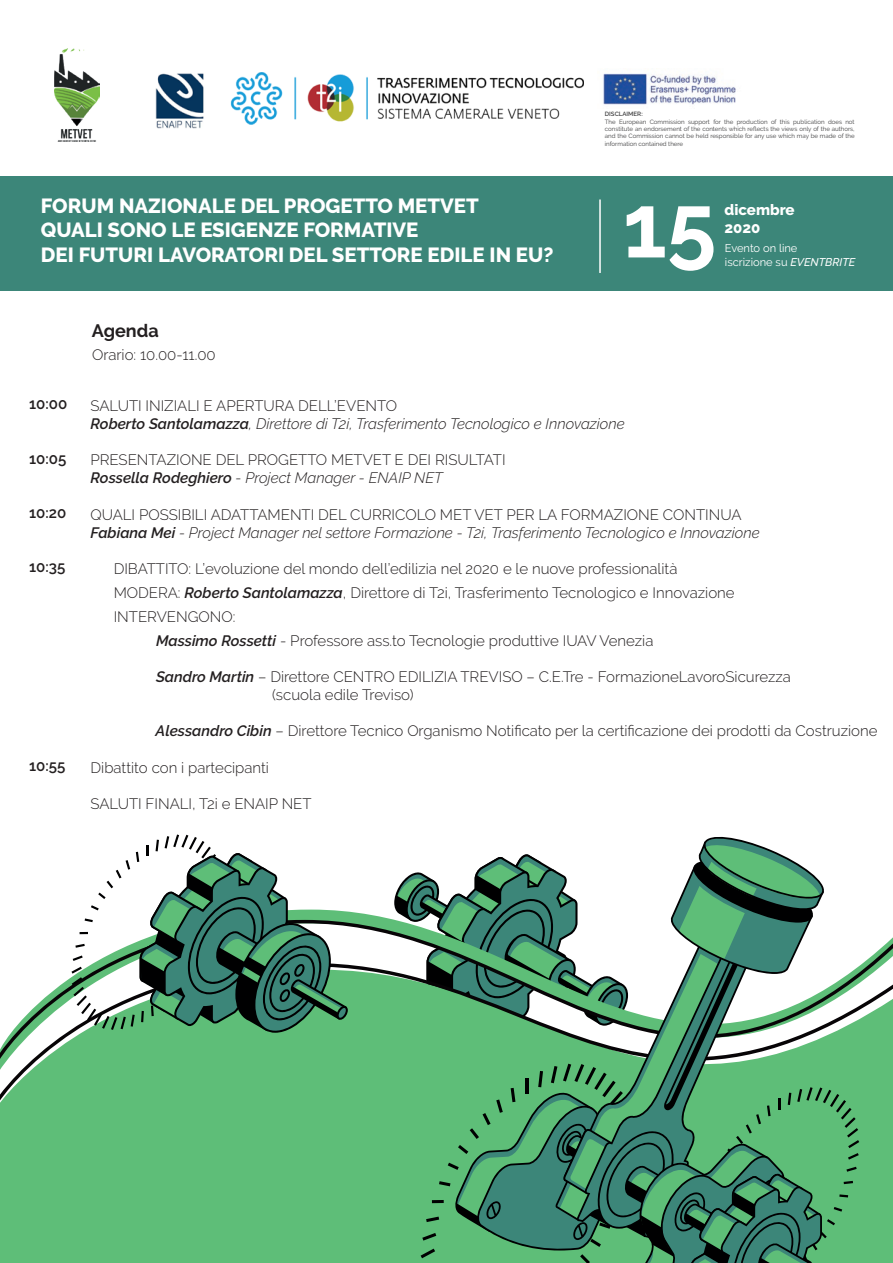
<style>
.page{position:relative;width:893px;height:1263px;background:#fff}
.page>*{position:absolute;margin:0;border:0;box-sizing:border-box;transform-origin:0 0}
.t1{font:700 89.55px "Raleway";color:#fff}
.t2{font:800 20.4px/24.5px "Raleway";color:#fff}
.t3{font:700 18px "Raleway";color:#231f20}
.t4{font:300 15.15px/18.1px "Raleway";color:#231f20}
.t5{font:italic 300 15.15px/18.1px "Raleway";color:#231f20}
.t6{font:600 15.15px "Raleway";color:#231f20}
.t7{font:800 15.15px/18.1px "Raleway";color:#fff}
.t8{font:11.1px/13.4px "Raleway";color:#fff}
.t9{font:6.15px/7.4px "Raleway";color:#3e3e3f;text-align:justify}
.t10{font:600 6.15px "Raleway";color:#3e3e3f}
.s1{font-weight:500;font-style:italic}
.s2{font-style:normal}
.s3{font-weight:600}
.s4{font-weight:600;font-style:italic}
.s5{font-style:italic}
</style>
<div class="page">
<svg style="left:348px;top:920px;width:545px;height:43px"></svg>
<div style="left:0;top:1101px;width:893px;height:162px;background:#5ebe78"></div>
<svg style="left:0;top:963px;width:893px;height:138px;fill:#5ebe78"></svg>
<svg style="left:394px;top:836px;width:465px;height:427px"></svg>
<svg style="left:71px;top:834px;width:277px;height:204px"></svg>
<img style="left:54px;top:49px;width:45px;height:92px">
<img style="left:155px;top:73px;width:49px;height:55px">
<div style="left:0;top:176px;width:893px;height:115px;background:#3c8679"></div>
<img style="left:603px;top:73px;width:133px;height:32px">
<hr style="left:599px;top:199px;width:2px;height:74px;background:#fff">
<img style="left:230px;top:72px;width:354px;height:53px">
<h2 class="t2" style="left:41px;top:194px;width:514px">FORUM NAZIONALE DEL PROGETTO METVET<br>QUALI SONO LE ESIGENZE FORMATIVE<br>DEI FUTURI LAVORATORI DEL SETTORE EDILE IN EU?</h2>
<p class="t3" style="left:92px;top:321px;width:68px">Agenda</p>
<p class="t4" style="left:92px;top:346px;width:125px">Orario: 10.00-11.00</p>
<p class="t10" style="left:605px;top:110px;width:39px">DISCLAIMER:</p>
<p class="t9" style="left:605px;top:118px;width:251px">The European Commission support for the production of this publication does not constitute an endorsement of the contents which reflects the views only of the authors, and the Commission cannot be held responsible for any use which may be made of the information contained there</p>
<h1 class="t1" style="left:623px;top:175px;width:95px">15</h1>
<p class="t7" style="left:725px;top:201px;width:71px">dicembre<br>2020</p>
<p class="t8" style="left:725px;top:242px;width:132px">Evento on line<br>iscrizione su <span class="s1">EVENTBRITE</span></p>
<p class="t6" style="left:29px;top:395px;width:40px">10:00</p>
<p class="t6" style="left:29px;top:450px;width:39px">10:05</p>
<p class="t6" style="left:29px;top:504px;width:39px">10:20</p>
<p class="t6" style="left:29px;top:558px;width:38px">10:35</p>
<p class="t6" style="left:29px;top:757px;width:38px">10:55</p>
<p class="t5" style="left:91px;top:397px;width:536px"><span class="s2">SALUTI INIZIALI E APERTURA DELL’EVENTO<br></span><span class="s3">Roberto Santolamazza</span>, Direttore di T2i, Trasferimento Tecnologico e Innovazione</p>
<p class="t4" style="left:91px;top:451px;width:417px">PRESENTAZIONE DEL PROGETTO METVET E DEI RISULTATI<br><span class="s4">Rossella Rodeghiero</span> <span class="s5">- Project Manager - ENAIP NET</span></p>
<p class="t5" style="left:91px;top:505px;width:671px"><span class="s2">QUALI POSSIBILI ADATTAMENTI DEL CURRICOLO MET VET PER LA FORMAZIONE CONTINUA<br></span><span class="s3">Fabiana Mei</span> - Project Manager nel settore Formazione - T2i, Trasferimento Tecnologico e Innovazione</p>
<p class="t4" style="left:114px;top:559px;width:565px">DIBATTITO: L’evoluzione del mondo dell’edilizia nel 2020 e le nuove professionalità</p>
<p class="t4" style="left:114px;top:583px;width:622px">MODERA: <span class="s4">Roberto Santolamazza</span>, Direttore di T2i, Trasferimento Tecnologico e Innovazione</p>
<p class="t4" style="left:114px;top:607px;width:123px">INTERVENGONO:</p>
<p class="t4" style="left:156px;top:631px;width:499px"><span class="s4">Massimo Rossetti</span> - Professore ass.to Tecnologie produttive IUAV Venezia</p>
<p class="t4" style="left:272px;top:668px;width:520px;text-indent:-116px"><span class="s4">Sandro Martin</span> – Direttore CENTRO EDILIZIA TREVISO – C.E.Tre - FormazioneLavoroSicurezza (scuola edile Treviso)</p>
<p class="t4" style="left:156px;top:722px;width:723px"><span class="s4">Alessandro Cibin</span> – Direttore Tecnico Organismo Notificato per la certificazione dei prodotti da Costruzione</p>
<p class="t4" style="left:91px;top:758px;width:180px">Dibattito con i partecipanti</p>
<p class="t4" style="left:91px;top:794px;width:223px">SALUTI FINALI, T2i e ENAIP NET</p>
</div>
